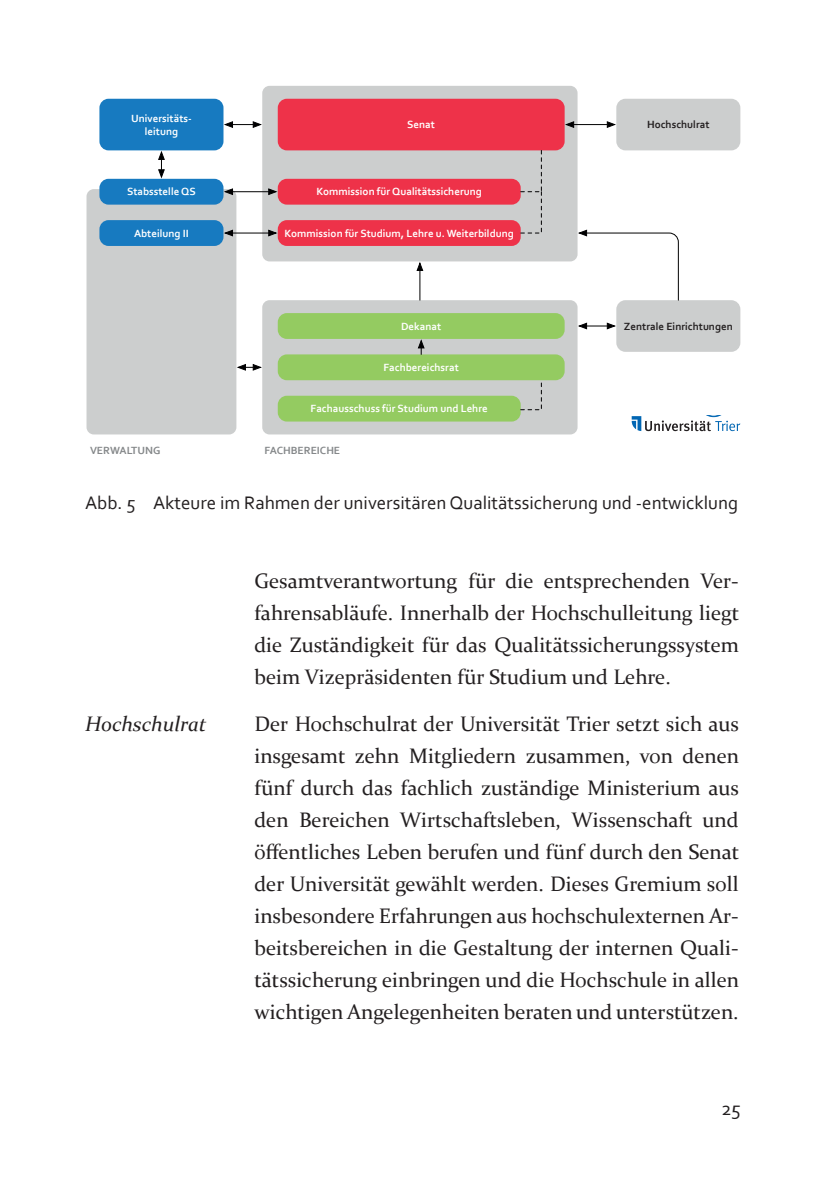
<style>
.page{position:relative;width:840px;height:1191px;background:#fff}
.page>*{position:absolute;margin:0;border:0;box-sizing:border-box;transform-origin:0 0}
.t1{font:21px/32px "Constantia";color:#231f20;text-align:justify}
.t2{font:italic 21px "Constantia";color:#231f20}
.t3{font:20px "Corbel";color:#231f20}
.t4{font:19px "Corbel";color:#231f20}
.t5{font:700 11px/12.8px "Corbel";color:#fff;text-align:center}
.t6{font:700 11px "Corbel";color:#231f20}
.t7{font:700 11px "Corbel";color:#85888a}
</style>
<div class="page">
<div style="left:262px;top:86px;width:315px;height:175px;background:#cccece;border-radius:7px"></div>
<div style="left:86px;top:189px;width:150px;height:245px;background:#cccece;border-radius:7px"></div>
<div style="left:262px;top:300px;width:315px;height:134px;background:#cccece;border-radius:7px"></div>
<div style="left:277px;top:179px;width:243px;height:26px;background:#ee3249;border-radius:9px"></div>
<div style="left:277px;top:220px;width:243px;height:26px;background:#ee3249;border-radius:9px"></div>
<div style="left:277px;top:99px;width:287px;height:51px;background:#ee3249;border-radius:9px"></div>
<div style="left:616px;top:99px;width:124px;height:51px;background:#cccece;border-radius:9px"></div>
<div style="left:99px;top:99px;width:124px;height:51px;background:#177ac0;border-radius:9px"></div>
<div style="left:99px;top:220px;width:124px;height:26px;background:#177ac0;border-radius:9px"></div>
<div style="left:99px;top:179px;width:124px;height:26px;background:#177ac0;border-radius:9px"></div>
<div style="left:277px;top:396px;width:243px;height:25px;background:#94cb61;border-radius:9px"></div>
<div style="left:277px;top:354px;width:287px;height:26px;background:#94cb61;border-radius:9px"></div>
<div style="left:277px;top:313px;width:287px;height:26px;background:#94cb61;border-radius:9px"></div>
<svg style="left:158px;top:151px;width:7px;height:27px"></svg>
<svg style="left:224px;top:121px;width:37px;height:7px"></svg>
<hr style="left:232px;top:191px;width:36px;height:1px;background:#000001">
<svg style="left:268px;top:188px;width:9px;height:7px"></svg>
<svg style="left:224px;top:188px;width:9px;height:7px"></svg>
<hr style="left:232px;top:233px;width:36px;height:1px;background:#000001">
<svg style="left:268px;top:229px;width:9px;height:8px"></svg>
<svg style="left:224px;top:229px;width:9px;height:8px"></svg>
<hr style="left:419px;top:270px;width:1px;height:30px;background:#000001">
<svg style="left:416px;top:262px;width:7px;height:9px"></svg>
<svg style="left:519px;top:150px;width:23px;height:84px"></svg>
<hr style="left:573px;top:124px;width:34px;height:1px;background:#000001">
<svg style="left:565px;top:121px;width:9px;height:7px"></svg>
<svg style="left:606px;top:121px;width:9px;height:7px"></svg>
<svg style="left:417px;top:339px;width:8px;height:15px"></svg>
<svg style="left:519px;top:380px;width:23px;height:30px"></svg>
<svg style="left:237px;top:364px;width:24px;height:7px"></svg>
<svg style="left:631px;top:416px;width:109px;height:15px"></svg>
<div style="left:616px;top:300px;width:124px;height:52px;background:#cccece;border-radius:9px"></div>
<svg style="left:577px;top:322px;width:38px;height:8px"></svg>
<svg style="left:577px;top:229px;width:102px;height:72px"></svg>
<p class="t5" style="left:131px;top:111px;width:62px">Universitäts&shy;leitung</p>
<p class="t5" style="left:127px;top:185px;width:70px">Stabsstelle QS</p>
<p class="t5" style="left:134px;top:226px;width:56px">Abteilung II</p>
<p class="t5" style="left:407px;top:118px;width:29px">Senat</p>
<p class="t6" style="left:646px;top:118px;width:64px">Hochschulrat</p>
<p class="t5" style="left:316px;top:185px;width:167px">Kommission für Qualitätssicherung</p>
<p class="t5" style="left:284px;top:226px;width:231px">Kommission für Studium, Lehre u. Weiterbildung</p>
<p class="t5" style="left:401px;top:319px;width:42px">Dekanat</p>
<p class="t5" style="left:383px;top:361px;width:77px">Fachbereichsrat</p>
<p class="t5" style="left:310px;top:402px;width:179px">Fachausschuss für Studium und Lehre</p>
<p class="t6" style="left:623px;top:319px;width:110px">Zentrale Einrichtungen</p>
<p class="t7" style="left:90px;top:444px;width:72px">VERWALTUNG</p>
<p class="t7" style="left:264px;top:444px;width:77px">FACHBEREICHE</p>
<p class="t4" style="left:85px;top:491px;width:654px">Abb. 5 Akteure im Rahmen der universitären Qualitätssicherung und -entwicklung</p>
<p class="t1" style="left:254px;top:564px;width:486px">Gesamtverantwortung für die entsprechenden Ver&shy;fahrensabläufe. Innerhalb der Hochschulleitung liegt die Zuständigkeit für das Qualitätssicherungssystem beim Vizepräsidenten für Studium und Lehre.</p>
<p class="t2" style="left:85px;top:709px;width:123px">Hochschulrat</p>
<p class="t1" style="left:254px;top:706px;width:486px">Der Hochschulrat der Universität Trier setzt sich aus insgesamt zehn Mitgliedern zusammen, von denen fünf durch das fachlich zuständige Ministerium aus den Bereichen Wirtschaftsleben, Wissenschaft und öffentliches Leben berufen und fünf durch den Senat der Universität gewählt werden. Dieses Gremium soll insbesondere Erfahrungen aus hochschulexternen Ar&shy;beitsbereichen in die Gestaltung der internen Quali&shy;tätssicherung einbringen und die Hochschule in allen wichtigen Angelegenheiten beraten und unterstützen.</p>
<p class="t3" style="left:721px;top:1096px;width:21px">25</p>
</div>
